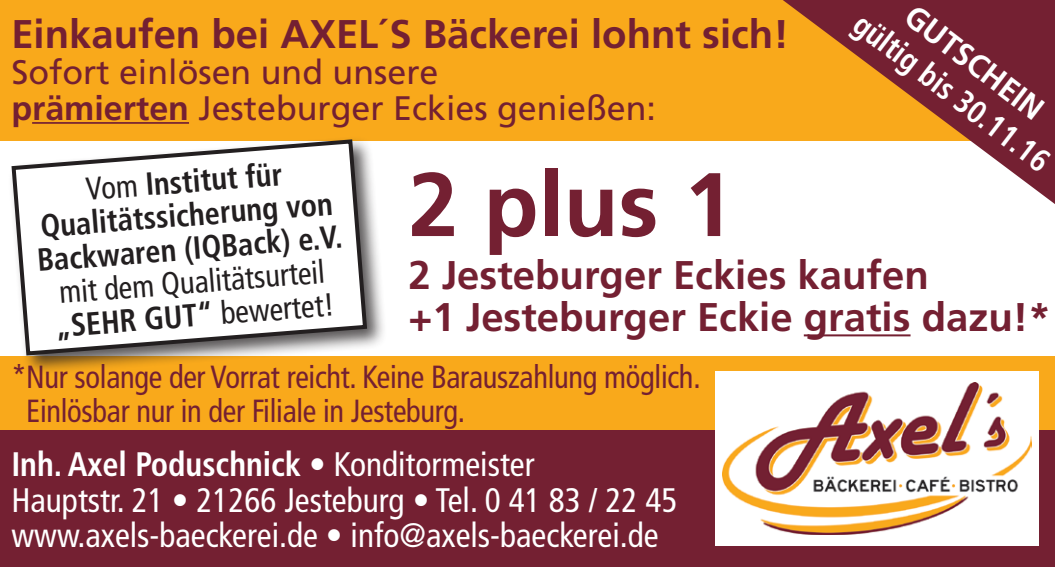
<style>
.page{position:relative;width:1055px;height:567px;background:#fff}
.page>*{position:absolute;margin:0;border:0;box-sizing:border-box;transform-origin:0 0}
.t1{font:700 90px "Frutiger";color:#742032}
.t2{font:700 40px/42px "Frutiger";color:#742032}
.t3{font:condensed 34px/35.6px "Frutiger";color:#fff}
.t4{font:34px/35.6px "Frutiger";color:#742032}
.t5{font:condensed 32px/33.6px "Frutiger";letter-spacing:-.01em;color:#742032;scale:.95 1}
.t6{font:700 condensed 32px/33.6px "Frutiger";color:#231f20;text-align:center;scale:.95 1}
.t7{font:condensed 32px/32.8px "Frutiger";color:#231f20;scale:.95 1}
.t8{font:700 condensed 32px "Frutiger";color:#fff;scale:.95 1}
.t9{font:700 32px "Frutiger";color:#fff;scale:.95 1}
.s1{font-weight:700}
.s2{font-weight:400}
</style>
<div class="page">
<div style="left:0;top:0;width:1054px;height:567px;background:#f9a91b"></div>
<div style="left:0;top:431px;width:1054px;height:136px;background:#742032"></div>
<div style="left:715px;top:371px;width:324px;height:175px;background:#fff"></div>
<img style="left:723px;top:383px;width:308px;height:151px">
<hr style="left:32px;top:122px;width:157px;height:2px;background:#742032">
<div style="left:0;top:142px;width:1054px;height:214px;background:#fff"></div>
<hr style="left:803px;top:334px;width:107px;height:2px;background:#742032">
<svg style="left:782px;top:0;width:272px;height:204px"></svg>
<div style="left:8px;top:136px;width:379px;height:240px;background:#231f20;opacity:.75"></div>
<svg style="left:9px;top:137px;width:360px;height:221px"></svg>
<p class="t9" style="left:920px;top:-3px;width:176px;rotate:38deg">GUTSCHEIN</p>
<p class="t8" style="left:869px;top:4px;width:252px;rotate:38deg">gültig bis 30.11.16</p>
<p class="t2" style="left:11px;top:13px;width:779px">Einkaufen bei AXEL´S Bäckerei lohnt sich!</p>
<p class="t4" style="left:11px;top:54px;width:646px">Sofort einlösen und unsere<br><span class="s1">prämierten</span> Jesteburger Eckies genießen:</p>
<p class="t6" style="left:30px;top:178px;width:324px;rotate:-5deg"><span class="s2">Vom</span> Institut für<br>Qualitätssicherung von<br>Backwaren (IQBack) e.V.</p>
<h1 class="t1" style="left:408px;top:152px;width:327px">2 plus 1</h1>
<p class="t2" style="left:408px;top:254px;width:643px">2 Jesteburger Eckies kaufen<br>+1 Jesteburger Eckie gratis dazu!*</p>
<p class="t7" style="left:51px;top:278px;width:296px;rotate:-5deg">mit dem Qualitätsurteil <span class="s1">„SEHR GUT“</span> bewertet!</p>
<p class="t5" style="left:26px;top:361px;width:711px;text-indent:-15px">*Nur solange der Vorrat reicht. Keine Barauszahlung möglich.<br>Einlösbar nur in der Filiale in Jesteburg.</p>
<p class="t3" style="left:11px;top:447px;width:667px"><span class="s1">Inh. Axel Poduschnick</span> • Konditormeister<br>Hauptstr. 21 • 21266 Jesteburg • Tel. 0 41 83 / 22 45 www.axels-baeckerei.de • info@axels-baeckerei.de</p>
</div>
